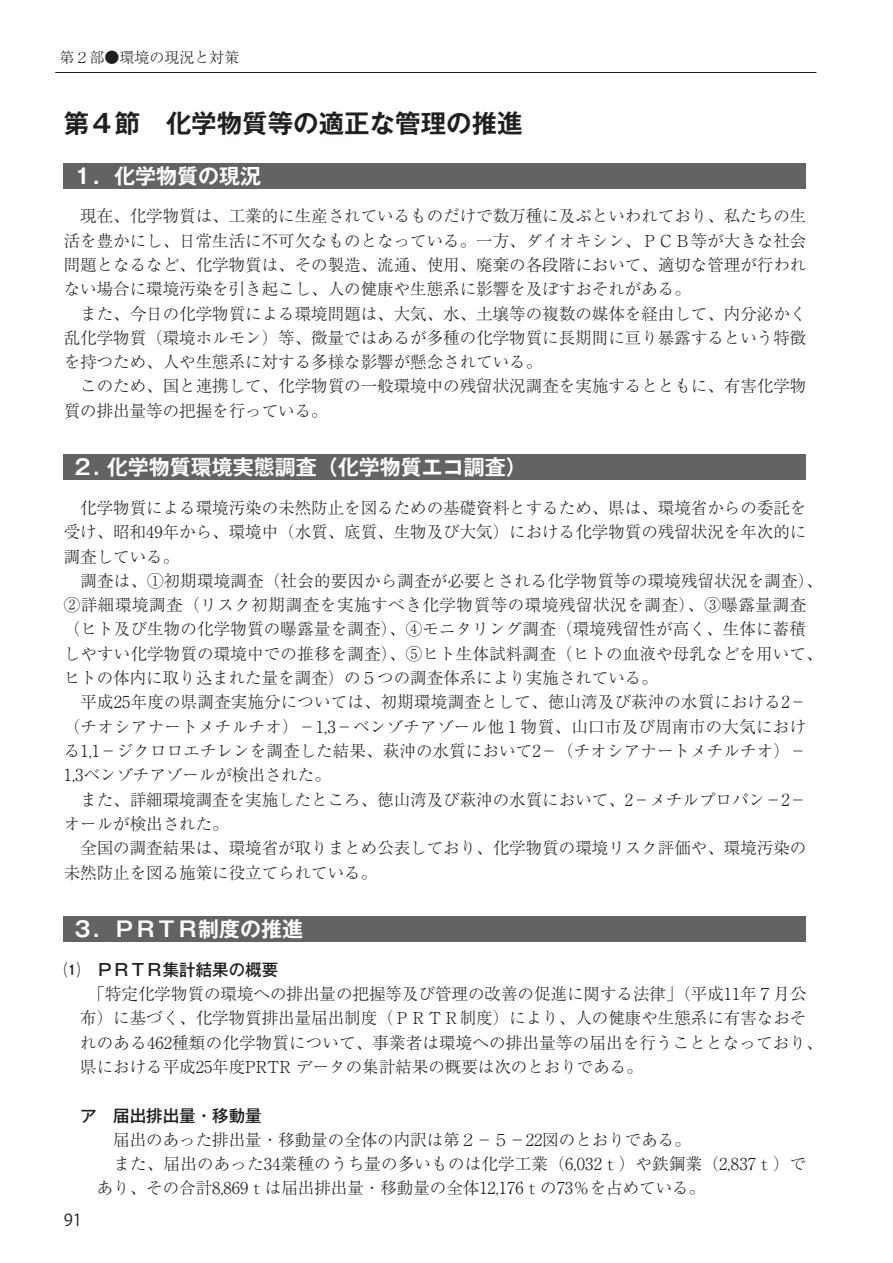
<style>
.page{position:relative;width:893px;height:1263px;background:#fff}
.page>*{position:absolute;margin:0;border:0;box-sizing:border-box;transform-origin:0 0}
.t1{font:700 25.5px "Gothic MB101 Pr 5 De";color:#231f20}
.t2{font:700 21px "Gothic MB101 Pr 5 De";color:#fff}
.t3{font:300 16.5px/24.3px "Ryumin Pro";color:#231f20}
.t4{font:500 16.5px "Gothic MB101 Pr 5";color:#231f20}
.t5{font:16.5px "Koz Go Pr 6 N";color:#231f20}
.t6{font:300 15px "Ryumin Pro";color:#231f20}
</style>
<div class="page">
<hr style="left:55px;top:72px;width:761px;height:1px;background:#231f20">
<div style="left:64px;top:163px;width:742px;height:25px;background:#636366"></div>
<div style="left:64px;top:454px;width:742px;height:26px;background:#636366"></div>
<div style="left:64px;top:916px;width:742px;height:26px;background:#636366"></div>
<p class="t6" style="left:60px;top:45px;width:181px">第２部●環境の現況と対策</p>
<h1 class="t1" style="left:64px;top:102px;width:461px">第４節　化学物質等の適正な管理の推進</h1>
<p class="t2" style="left:72px;top:158px;width:191px">１．化学物質の現況</p>
<p class="t3" style="left:64px;top:203px;width:744px">　現在、化学物質は、工業的に生産されているものだけで数万種に及ぶといわれており、私たちの生活を豊かにし、日常生活に不可欠なものとなっている。一方、ダイオキシン、ＰＣＢ等が大きな社会問題となるなど、化学物質は、その製造、流通、使用、廃棄の各段階において、適切な管理が行われない場合に環境汚染を引き起こし、人の健康や生態系に影響を及ぼすおそれがある。<br>　また、今日の化学物質による環境問題は、大気、水、土壌等の複数の媒体を経由して、内分泌かく乱化学物質（環境ホルモン）等、微量ではあるが多種の化学物質に長期間に亘り暴露するという特徴を持つため、人や生態系に対する多様な影響が懸念されている。<br>　このため、国と連携して、化学物質の一般環境中の残留状況調査を実施するとともに、有害化学物質の排出量等の把握を行っている。</p>
<p class="t2" style="left:72px;top:450px;width:456px">２. 化学物質環境実態調査（化学物質エコ調査）</p>
<p class="t3" style="left:64px;top:494px;width:760px">　化学物質による環境汚染の未然防止を図るための基礎資料とするため、県は、環境省からの委託を受け、昭和49年から、環境中（水質、底質、生物及び大気）における化学物質の残留状況を年次的に調査している。<br>　調査は、①初期環境調査（社会的要因から調査が必要とされる化学物質等の環境残留状況を調査）、②詳細環境調査（リスク初期調査を実施すべき化学物質等の環境残留状況を調査）、③曝露量調査（ヒト及び生物の化学物質の曝露量を調査）、④モニタリング調査（環境残留性が高く、生体に蓄積しやすい化学物質の環境中での推移を調査）、⑤ヒト生体試料調査（ヒトの血液や母乳などを用いて、ヒトの体内に取り込まれた量を調査）の５つの調査体系により実施されている。<br>　平成25年度の県調査実施分については、初期環境調査として、徳山湾及び萩沖の水質における2−（チオシアナートメチルチオ）−1,3−ベンゾチアゾール他１物質、山口市及び周南市の大気における1,1−ジクロロエチレンを調査した結果、萩沖の水質において2−（チオシアナートメチルチオ）− 1,3ベンゾチアゾールが検出された。<br>　また、詳細環境調査を実施したところ、徳山湾及び萩沖の水質において、2−メチルプロパン−2−オールが検出された。<br>　全国の調査結果は、環境省が取りまとめ公表しており、化学物質の環境リスク評価や、環境汚染の未然防止を図る施策に役立てられている。</p>
<p class="t2" style="left:72px;top:912px;width:233px">３．ＰＲＴＲ制度の推進</p>
<p class="t4" style="left:64px;top:956px;width:216px">⑴　ＰＲＴＲ集計結果の概要</p>
<p class="t3" style="left:80px;top:980px;width:744px">　「特定化学物質の環境への排出量の把握等及び管理の改善の促進に関する法律」（平成11年７月公布）に基づく、化学物質排出量届出制度（ＰＲＴＲ制度）により、人の健康や生態系に有害なおそれのある462種類の化学物質について、事業者は環境への排出量等の届出を行うこととなっており、県における平成25年度PRTR データの集計結果の概要は次のとおりである。</p>
<p class="t4" style="left:80px;top:1101px;width:183px">ア　届出排出量・移動量</p>
<p class="t3" style="left:97px;top:1126px;width:711px">　届出のあった排出量・移動量の全体の内訳は第２－５－ 22図のとおりである。<br>　また、届出のあった34業種のうち量の多いものは化学工業（6,032ｔ）や鉄鋼業（2,837ｔ）であり、その合計8,869ｔは届出排出量・移動量の全体12,176ｔの73％を占めている。</p>
<p class="t5" style="left:64px;top:1211px;width:20px">91</p>
</div>
